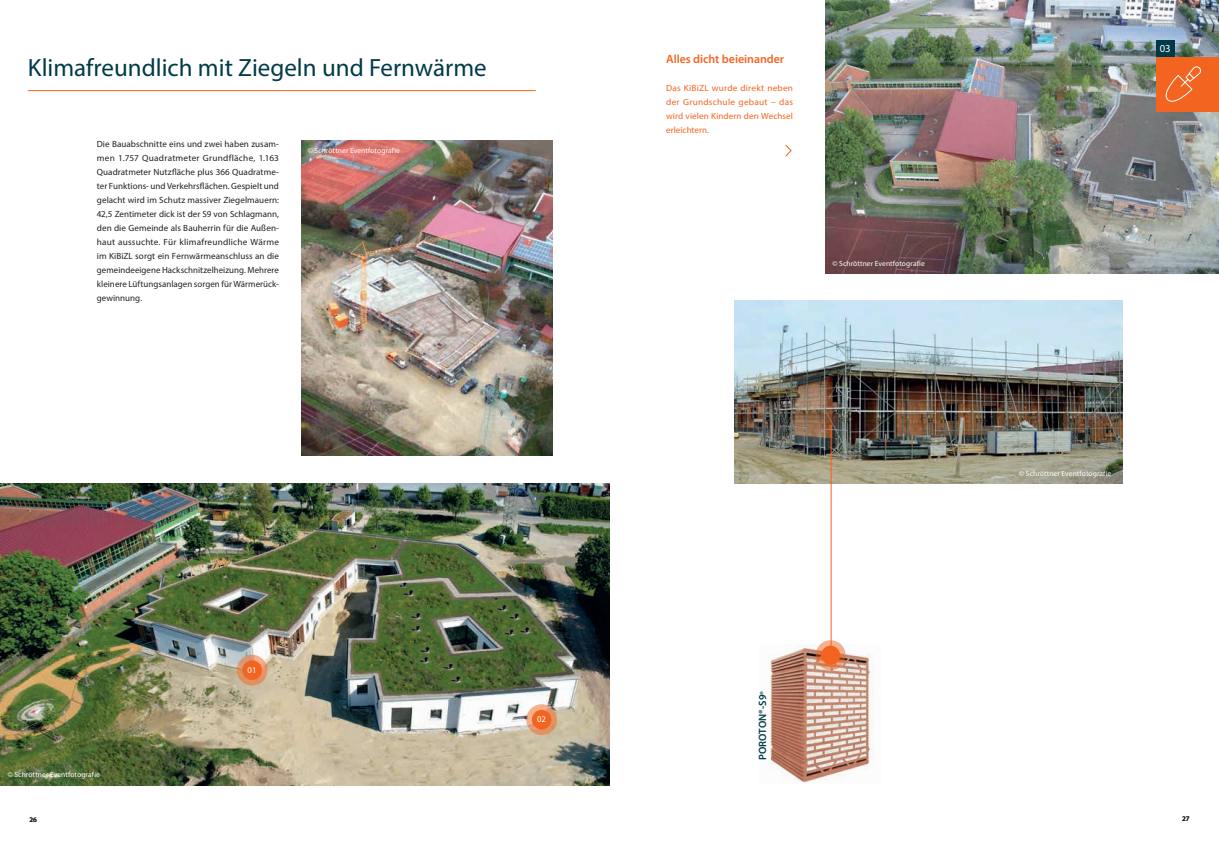
<style>
.page{position:relative;width:1219px;height:842px;background:#fff}
.page>*{position:absolute;margin:0;border:0;box-sizing:border-box;transform-origin:0 0}
.t1{font:25px "Myriad Pro";color:#003a49}
.t2{font:600 12px "Myriad Pro";letter-spacing:-.005em;color:#f36421}
.t3{font:600 10.7px "Myriad Pro";color:#003a49}
.t4{font:10.7px "Myriad Pro";color:#fff}
.t5{font:9px/14px "Myriad Pro";letter-spacing:.005em;color:#231f20;text-align:justify}
.t6{font:9px/14px "Myriad Pro";letter-spacing:.01em;color:#f36421;text-align:justify}
.t7{font:8.7px "Myriad Pro";color:#fff}
.t8{font:7.5px "Myriad Pro";letter-spacing:.01em;color:#fff}
.t9{font:600 7px "Myriad Pro";color:#231f20}
.s1{font-size:8.9px}
</style>
<div class="page">
<img style="left:826px;top:0;width:393px;height:273px">
<div style="left:1156px;top:41px;width:18px;height:36px;background:#003a49"></div>
<hr style="left:28px;top:90px;width:508px;height:1px;background:#f36421">
<img style="left:735px;top:301px;width:387px;height:182px">
<img style="left:302px;top:140px;width:251px;height:315px">
<div style="left:1156px;top:57px;width:63px;height:55px;background:#f36421"></div>
<img style="left:0;top:483px;width:609px;height:302px">
<img style="left:769px;top:644px;width:105px;height:139px">
<hr style="left:831px;top:425px;width:1px;height:224px;background:#f36421">
<svg style="left:816px;top:640px;width:30px;height:30px"></svg>
<svg style="left:1165px;top:66px;width:36px;height:36px"></svg>
<svg style="left:237px;top:655px;width:30px;height:30px"></svg>
<svg style="left:526px;top:704px;width:31px;height:31px"></svg>
<svg style="left:785px;top:144px;width:7px;height:13px"></svg>
<h1 class="t1" style="left:28px;top:52px;width:460px">Klimafreundlich mit Ziegeln und Fernwärme</h1>
<p class="t5" style="left:97px;top:137px;width:184px">Die Bauabschnitte eins und zwei haben zusam&shy;men 1.757 Quadratmeter Grundfläche, 1.163<br>Quadratmeter Nutzfläche plus 366 Quadratme&shy;ter Funktions- und Verkehrsflächen. Gespielt und gelacht wird im Schutz massiver Ziegelmauern:<br>42,5 Zentimeter dick ist der S9 von Schlagmann, den die Gemeinde als Bauherrin für die Außen&shy;haut aussuchte. Für klimafreundliche Wärme im KiBiZL sorgt ein Fernwärmeanschluss an die gemeindeeigene Hackschnitzelheizung. Mehrere kleinere Lüftungsanlagen sorgen für Wärmerück&shy;gewinnung.</p>
<p class="t8" style="left:308px;top:146px;width:94px">© Schröttner Eventfotografie</p>
<p class="t8" style="left:8px;top:770px;width:94px">© Schröttner Eventfotografie</p>
<p class="t7" style="left:248px;top:665px;width:10px">01</p>
<p class="t7" style="left:537px;top:714px;width:10px">02</p>
<h2 class="t2" style="left:666px;top:51px;width:119px">Alles dicht beieinander</h2>
<p class="t6" style="left:666px;top:81px;width:128px">Das KiBiZL wurde direkt neben der Grundschule gebaut – das wird vielen Kindern den Wechsel erleichtern.</p>
<p class="t8" style="left:833px;top:259px;width:94px">© Schröttner Eventfotografie</p>
<p class="t3" style="left:756px;top:760px;width:71px;rotate:-90deg">POROTON®-S9<span class="s1">®</span></p>
<p class="t4" style="left:1160px;top:42px;width:12px">03</p>
<p class="t8" style="left:1019px;top:469px;width:94px">© Schröttner Eventfotografie</p>
<p class="t9" style="left:29px;top:815px;width:9px">26</p>
<p class="t9" style="left:1182px;top:814px;width:9px">27</p>
</div>
